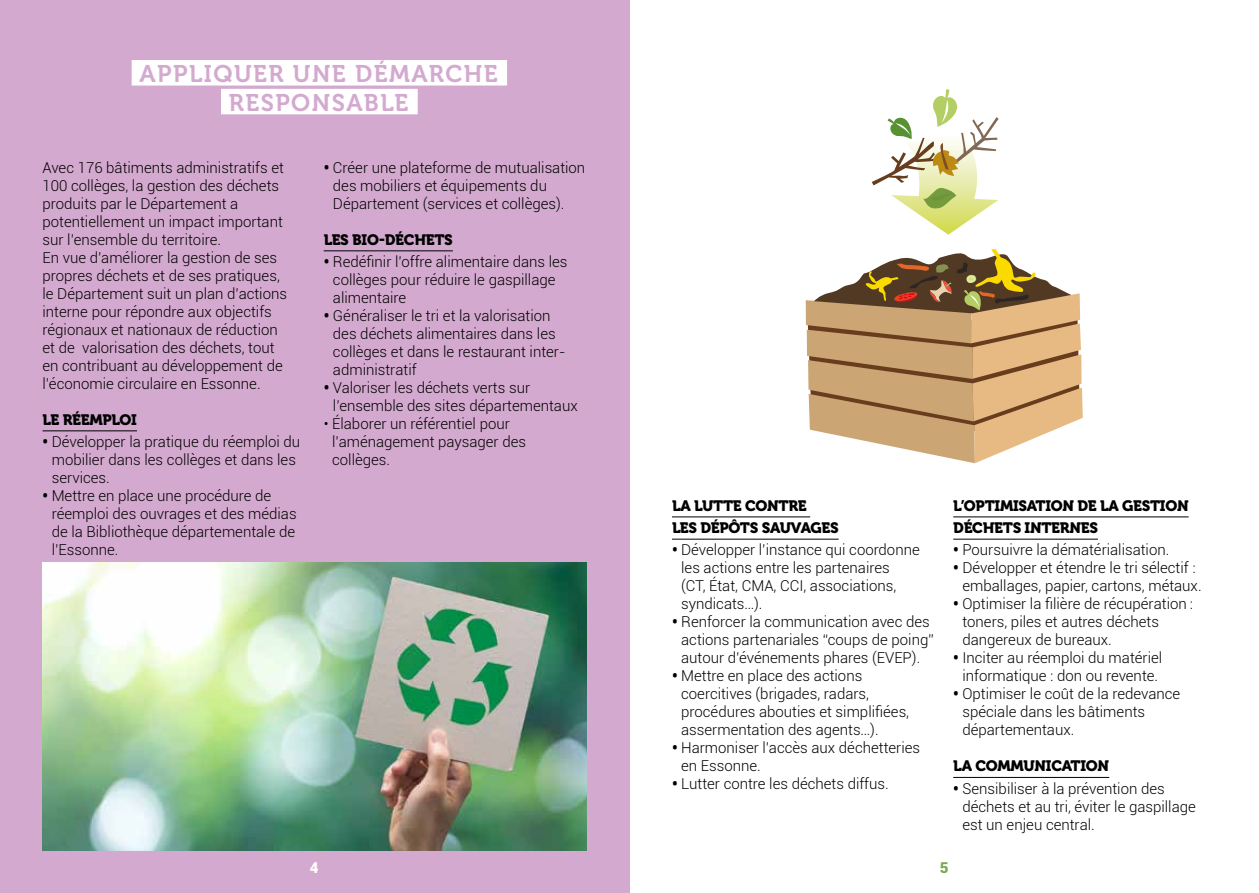
<style>
.page{position:relative;width:1259px;height:893px;background:#fff}
.page>*{position:absolute;margin:0;border:0;box-sizing:border-box;transform-origin:0 0}
.t1{font:24px/28.8px "Museo 700";letter-spacing:.06em;color:#d4a9cf;text-align:center}
.t2{font:300 15px/18px "Roboto";color:#000}
.t3{font:15px/22.2px "Museo 900";letter-spacing:-.02em;color:#000}
.t4{font:900 15px "Roboto";color:#fff}
.t5{font:900 15px "Roboto";color:#7ca853}
.s1{font-weight:900}
</style>
<div class="page">
<div style="left:0;top:0;width:629px;height:893px;background:#d4a9cf"></div>
<div style="left:132px;top:60px;width:375px;height:26px;background:#fff"></div>
<div style="left:221px;top:89px;width:197px;height:25px;background:#fff"></div>
<hr style="left:43px;top:430px;width:94px;height:1px;background:#000">
<hr style="left:324px;top:250px;width:129px;height:1px;background:#000">
<hr style="left:672px;top:516px;width:138px;height:1px;background:#000">
<hr style="left:672px;top:539px;width:166px;height:1px;background:#000">
<hr style="left:953px;top:516px;width:235px;height:1px;background:#000">
<hr style="left:953px;top:539px;width:145px;height:1px;background:#000">
<hr style="left:953px;top:777px;width:156px;height:1px;background:#000">
<img style="left:43px;top:562px;width:544px;height:288px">
<svg style="left:871px;top:89px;width:127px;height:146px"></svg>
<svg style="left:805px;top:249px;width:277px;height:214px"></svg>
<h1 class="t1" style="left:139px;top:59px;width:360px">APPLIQUER UNE DÉMARCHE<br>RESPONSABLE</h1>
<p class="t2" style="left:43px;top:158px;width:246px">Avec 176 bâtiments administratifs et 100 collèges, la gestion des déchets produits par le Département a potentiellement un impact important sur l’ensemble du territoire.<br>En vue d’améliorer la gestion de ses propres déchets et de ses pratiques, le Département suit un plan d’actions interne pour répondre aux objectifs régionaux et nationaux de réduction et de valorisation des déchets, tout en contribuant au développement de l’économie circulaire en Essonne.</p>
<p class="t3" style="left:43px;top:409px;width:96px">LE RÉEMPLOI</p>
<p class="t2" style="left:52px;top:432px;width:250px;text-indent:-9px"><span class="s1">•</span> Développer la pratique du réemploi du mobilier dans les collèges et dans les services.</p>
<p class="t2" style="left:52px;top:486px;width:246px;text-indent:-9px"><span class="s1">•</span> Mettre en place une procédure de réemploi des ouvrages et des médias de la Bibliothèque départementale de l’Essonne.</p>
<p class="t2" style="left:333px;top:158px;width:254px;text-indent:-9px"><span class="s1">•</span> Créer une plateforme de mutualisation des mobiliers et équipements du<br>Département (services et collèges).</p>
<p class="t3" style="left:324px;top:229px;width:131px">LES BIO-DÉCHETS</p>
<p class="t2" style="left:333px;top:252px;width:236px;text-indent:-9px"><span class="s1">•</span> Redéfinir l’offre alimentaire dans les collèges pour réduire le gaspillage alimentaire</p>
<p class="t2" style="left:333px;top:306px;width:234px;text-indent:-9px"><span class="s1">•</span> Généraliser le tri et la valorisation des déchets alimentaires dans les collèges et dans le restaurant inter&shy;administratif</p>
<p class="t2" style="left:333px;top:378px;width:246px;text-indent:-9px"><span class="s1">•</span> Valoriser les déchets verts sur l’ensemble des sites départementaux</p>
<p class="t2" style="left:332px;top:414px;width:195px;text-indent:-8px">• Élaborer un référentiel pour l’aménagement paysager des collèges.</p>
<p class="t3" style="left:672px;top:495px;width:168px">LA LUTTE CONTRE<br>LES DÉPÔTS SAUVAGES</p>
<p class="t2" style="left:681px;top:541px;width:240px;text-indent:-9px"><span class="s1">•</span> Développer l’instance qui coordonne les actions entre les partenaires<br>(CT, État, CMA, CCI, associations, syndicats…).</p>
<p class="t2" style="left:681px;top:613px;width:254px;text-indent:-9px"><span class="s1">•</span> Renforcer la communication avec des actions partenariales “coups de poing” autour d’événements phares (EVEP).</p>
<p class="t2" style="left:681px;top:667px;width:229px;text-indent:-9px"><span class="s1">•</span> Mettre en place des actions coercitives (brigades, radars, procédures abouties et simplifiées, assermentation des agents…).</p>
<p class="t2" style="left:681px;top:739px;width:240px;text-indent:-9px"><span class="s1">•</span> Harmoniser l’accès aux déchetteries en Essonne.</p>
<p class="t2" style="left:672px;top:775px;width:218px"><span class="s1">•</span> Lutter contre les déchets diffus.</p>
<p class="t3" style="left:953px;top:495px;width:237px">L’OPTIMISATION DE LA GESTION<br>DÉCHETS INTERNES</p>
<p class="t2" style="left:953px;top:541px;width:218px"><span class="s1">•</span> Poursuivre la dématérialisation.</p>
<p class="t2" style="left:962px;top:559px;width:241px;text-indent:-9px"><span class="s1">•</span> Développer et étendre le tri sélectif : emballages, papier, cartons, métaux.</p>
<p class="t2" style="left:962px;top:595px;width:232px;text-indent:-9px"><span class="s1">•</span> Optimiser la filière de récupération : toners, piles et autres déchets dangereux de bureaux.</p>
<p class="t2" style="left:953px;top:649px;width:210px;text-align:center"><span class="s1">•</span> Inciter au réemploi du matériel informatique : don ou revente.</p>
<p class="t2" style="left:962px;top:685px;width:219px;text-indent:-9px"><span class="s1">•</span> Optimiser le coût de la redevance spéciale dans les bâtiments départementaux.</p>
<p class="t3" style="left:953px;top:755px;width:157px">LA COMMUNICATION</p>
<p class="t2" style="left:962px;top:779px;width:235px;text-indent:-9px"><span class="s1">•</span> Sensibiliser à la prévention des déchets et au tri, éviter le gaspillage est un enjeu central.</p>
<p class="t4" style="left:310px;top:857px;width:10px">4</p>
<p class="t5" style="left:940px;top:857px;width:10px">5</p>
</div>
